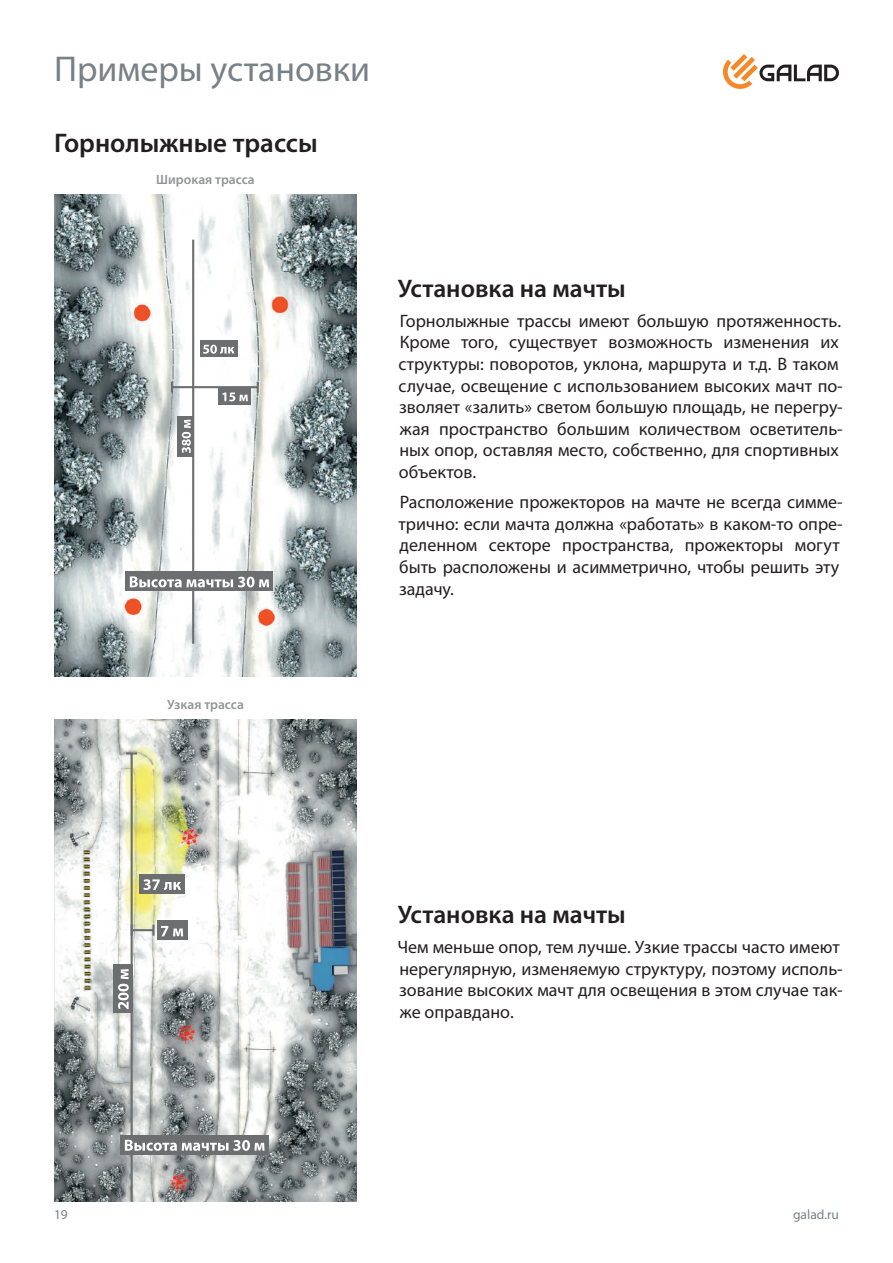
<style>
.page{position:relative;width:893px;height:1263px;background:#fff}
.page>*{position:absolute;margin:0;border:0;box-sizing:border-box;transform-origin:0 0}
.t1{font:36px "Myriad Pro";color:#788187}
.t2{font:600 27px "Myriad Pro";color:#231f20}
.t3{font:600 25.5px "Myriad Pro";color:#231f20}
.t4{font:18px/21.6px "Myriad Pro";color:#231f20}
.t5{font:600 13.5px "Myriad Pro";color:#929595}
.t6{font:13.5px "Myriad Pro";color:#788187}
</style>
<div class="page">
<svg style="left:723px;top:54px;width:116px;height:35px"></svg>
<img style="left:54px;top:194px;width:303px;height:483px">
<svg style="left:257px;top:382px;width:2px;height:11px"></svg>
<svg style="left:171px;top:382px;width:2px;height:11px"></svg>
<hr style="left:172px;top:386px;width:86px;height:2px;background:#6d6e70">
<div style="left:218px;top:388px;width:33px;height:17px;background:#6d6e70"></div>
<svg style="left:222px;top:392px;width:26px;height:9px"></svg>
<hr style="left:192px;top:240px;width:2px;height:404px;background:#6d6e70">
<div style="left:177px;top:416px;width:17px;height:40px;background:#6d6e70"></div>
<svg style="left:182px;top:420px;width:9px;height:33px"></svg>
<div style="left:200px;top:340px;width:37px;height:17px;background:#6d6e70"></div>
<svg style="left:203px;top:345px;width:31px;height:9px"></svg>
<div style="left:126px;top:571px;width:147px;height:20px;background:#6d6e70"></div>
<svg style="left:130px;top:576px;width:139px;height:11px"></svg>
<img style="left:54px;top:719px;width:303px;height:483px">
<svg style="left:152px;top:925px;width:3px;height:11px"></svg>
<hr style="left:132px;top:929px;width:21px;height:2px;background:#6d6e70">
<div style="left:157px;top:920px;width:30px;height:20px;background:#6d6e70"></div>
<svg style="left:161px;top:926px;width:22px;height:10px"></svg>
<svg style="left:126px;top:752px;width:11px;height:2px"></svg>
<hr style="left:131px;top:753px;width:2px;height:449px;background:#6d6e70">
<div style="left:113px;top:965px;width:20px;height:48px;background:#6d6e70"></div>
<svg style="left:118px;top:969px;width:11px;height:40px"></svg>
<div style="left:139px;top:874px;width:46px;height:20px;background:#6d6e70"></div>
<svg style="left:143px;top:879px;width:38px;height:11px"></svg>
<div style="left:121px;top:1135px;width:148px;height:19px;background:#6d6e70"></div>
<svg style="left:125px;top:1140px;width:140px;height:11px"></svg>
<h1 class="t1" style="left:54px;top:47px;width:318px">Примеры установки</h1>
<h2 class="t2" style="left:54px;top:125px;width:265px">Горнолыжные трассы</h2>
<p class="t5" style="left:156px;top:171px;width:100px">Широкая трасса</p>
<p class="t5" style="left:167px;top:696px;width:78px">Узкая трасса</p>
<h3 class="t3" style="left:398px;top:272px;width:229px">Установка на мачты</h3>
<p class="t4" style="left:399px;top:310px;width:446px">Горнолыжные трассы имеют большую протяженность.<br>Кроме того, существует возможность изменения их структуры: поворотов, уклона, маршрута и т.д. В таком случае, освещение с использованием высоких мачт по&shy;зволяет «залить» светом большую площадь, не перегру&shy;жая пространство большим количеством осветитель&shy;ных опор, оставляя место, собственно, для спортивных объектов.</p>
<p class="t4" style="left:399px;top:491px;width:446px">Расположение прожекторов на мачте не всегда симме&shy;трично: если мачта должна «работать» в каком-то опре&shy;деленном секторе пространства, прожекторы могут быть расположены и асимметрично, чтобы решить эту задачу.</p>
<h3 class="t3" style="left:398px;top:898px;width:229px">Установка на мачты</h3>
<p class="t4" style="left:397px;top:936px;width:447px">Чем меньше опор, тем лучше. Узкие трассы часто имеют нерегулярную, изменяемую структуру, поэтому исполь&shy;зование высоких мачт для освещения в этом случае так&shy;же оправдано.</p>
<p class="t6" style="left:54px;top:1206px;width:15px">19</p>
<p class="t6" style="left:793px;top:1206px;width:47px">galad.ru</p>
</div>
